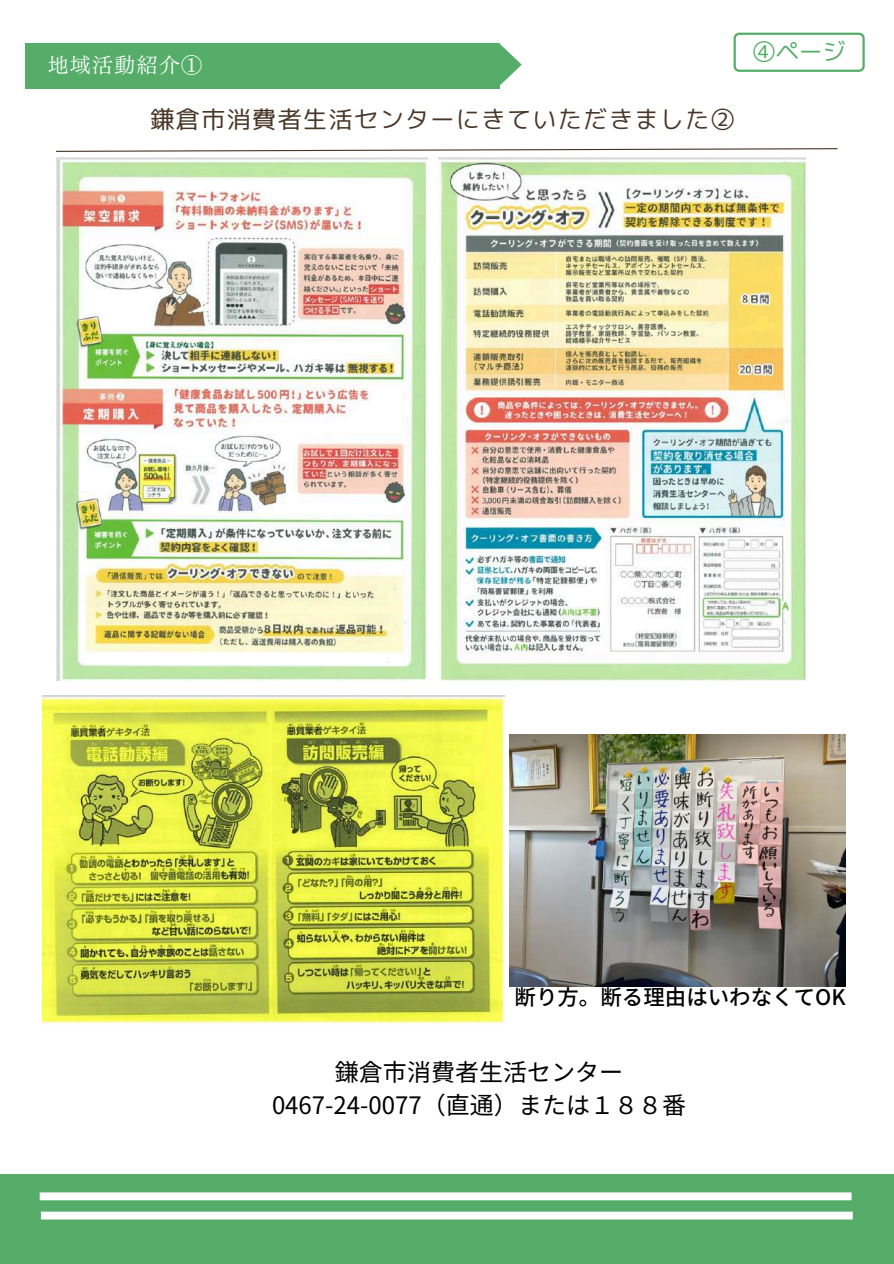
<style>
.page{position:relative;width:894px;height:1264px;background:#fff}
.page>*{position:absolute;margin:0;border:0;box-sizing:border-box;transform-origin:0 0}
.t1{font:24px/32.7px "Noto Sans JP";color:#000;text-align:center}
.t2{font:24px "mplus 1 p regular";letter-spacing:.06em;color:#493627}
.t3{font:23.25px "mplus 1 p regular";color:#55ad69}
.t4{font:500 21.45px "Noto Sans JP";color:#000}
.t5{font:21px "Canva Tsuku Min Pr 6 N R";letter-spacing:.06em;color:#fff}
</style>
<div class="page">
<svg style="left:733px;top:33px;width:131px;height:39px"></svg>
<div style="left:25px;top:43px;width:474px;height:45px;background:#55ad69"></div>
<svg style="left:499px;top:43px;width:22px;height:43px"></svg>
<svg style="left:56px;top:148px;width:782px;height:4px"></svg>
<div style="left:0;top:1174px;width:893px;height:89px;background:#55ad69"></div>
<div style="left:40px;top:1192px;width:811px;height:8px;background:#fff"></div>
<div style="left:41px;top:1211px;width:811px;height:8px;background:#fff"></div>
<img style="left:509px;top:734px;width:335px;height:252px">
<img style="left:43px;top:695px;width:461px;height:329px">
<img style="left:56px;top:157px;width:371px;height:523px">
<img style="left:438px;top:157px;width:367px;height:523px">
<p class="t5" style="left:48px;top:54px;width:156px">地域活動紹介①</p>
<p class="t2" style="left:150px;top:102px;width:586px">鎌倉市消費者生活センターにきていただきました②</p>
<p class="t3" style="left:752px;top:35px;width:94px">④ページ</p>
<p class="t4" style="left:514px;top:980px;width:332px">断り方。断る理由はいわなくてOK</p>
<p class="t1" style="left:272px;top:1054px;width:415px">鎌倉市消費者生活センター<br>0467-24-0077（直通）または１８８番</p>
</div>
